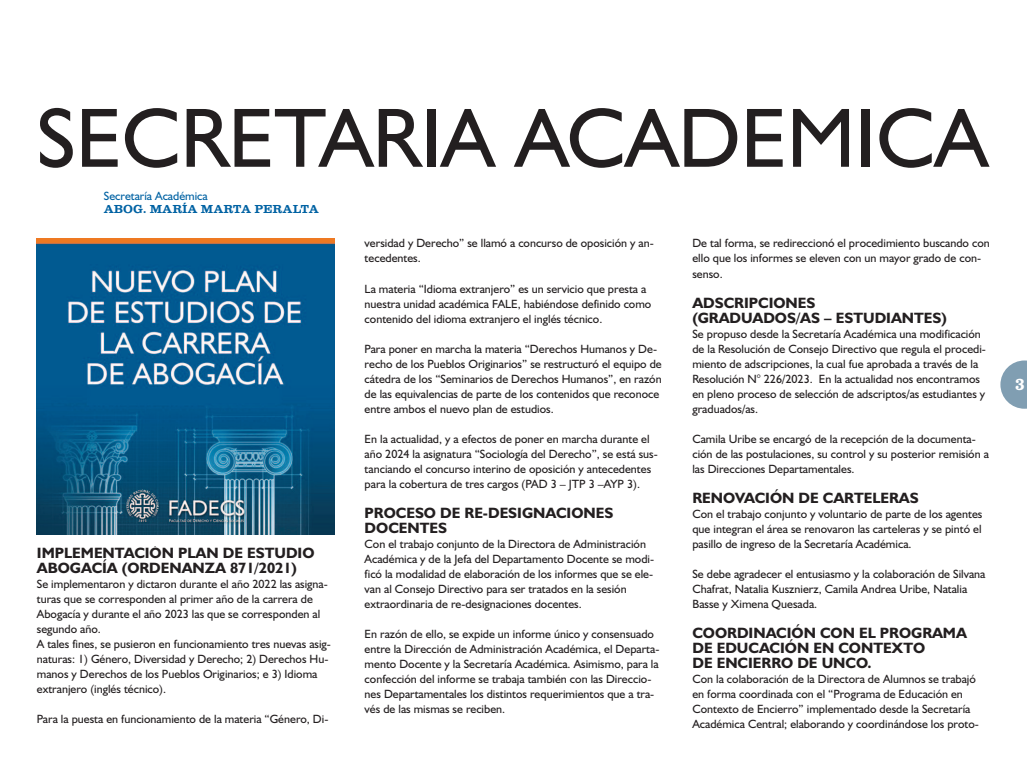
<style>
.page{position:relative;width:1027px;height:769px;background:#fff}
.page>*{position:absolute;margin:0;border:0;box-sizing:border-box;transform-origin:0 0}
.t1{font:84.5px "Humanist 521 BT";color:#231f20}
.t2{font:17px "Clarendon";color:#fff}
.t3{font:700 15px/15px "Humanist 521 BT";color:#231f20}
.t4{font:12px/15px "Humanist 521 BT";color:#231f20}
.t5{font:12px "Clarendon";color:#0062a3}
.t6{font:12px "Humanist 521 BT";color:#0062a3}
</style>
<div class="page">
<svg style="left:1000px;top:360px;width:26px;height:48px"></svg>
<img style="left:37px;top:238px;width:297px;height:296px">
<h1 class="t1" style="left:37px;top:88px;width:952px">SECRETARIA ACADEMICA</h1>
<p class="t6" style="left:104px;top:188px;width:105px">Secretaría Académica</p>
<p class="t5" style="left:104px;top:202px;width:216px">ABOG. MAR¸A MARTA PERALTA</p>
<p class="t3" style="left:37px;top:544px;width:279px">IMPLEMENTACIÓN PLAN DE ESTUDIO<br>ABOGACÍA (ORDENANZA 871/2021)</p>
<p class="t4" style="left:37px;top:575px;width:295px">Se implementaron y dictaron durante el año 2022 las asigna&shy;turas que se corresponden al primer año de la carrera de Abogacía y durante el año 2023 las que se corresponden al segundo año.<br>A tales fines, se pusieron en funcionamiento tres nuevas asig&shy;naturas: 1) Género, Diversidad y Derecho; 2) Derechos Hu&shy;manos y Derechos de los Pueblos Originarios; e 3) Idioma extranjero (inglés técnico).</p>
<p class="t4" style="left:37px;top:710px;width:293px">Para la puesta en funcionamiento de la materia “Género, Di-</p>
<p class="t4" style="left:364px;top:236px;width:290px">versidad y Derecho” se llamó a concurso de oposición y an&shy;tecedentes.</p>
<p class="t4" style="left:364px;top:281px;width:288px">La materia “Idioma extranjero” es un servicio que presta a nuestra unidad académica FALE, habiéndose definido como contenido del idioma extranjero el inglés técnico.</p>
<p class="t4" style="left:364px;top:341px;width:298px">Para poner en marcha la materia “Derechos Humanos y De&shy;recho de los Pueblos Originarios” se restructuró el equipo de cátedra de los “Seminarios de Derechos Humanos”, en razón de las equivalencias de parte de los contenidos que reconoce entre ambos el nuevo plan de estudios.</p>
<p class="t4" style="left:364px;top:431px;width:294px">En la actualidad, y a efectos de poner en marcha durante el año 2024 la asignatura “Sociología del Derecho”, se está sus&shy;tanciando el concurso interino de oposición y antecedentes para la cobertura de tres cargos (PAD 3 – JTP 3 –AYP 3).</p>
<p class="t3" style="left:364px;top:505px;width:250px">PROCESO DE RE-DESIGNACIONES<br>DOCENTES</p>
<p class="t4" style="left:364px;top:536px;width:291px">Con el trabajo conjunto de la Directora de Administración Académica y de la Jefa del Departamento Docente se modi&shy;ficó la modalidad de elaboración de los informes que se ele&shy;van al Consejo Directivo para ser tratados en la sesión extraordinaria de re-designaciones docentes.</p>
<p class="t4" style="left:364px;top:626px;width:296px">En razón de ello, se expide un informe único y consensuado entre la Dirección de Administración Académica, el Departa&shy;mento Docente y la Secretaría Académica. Asimismo, para la confección del informe se trabaja también con las Direccio&shy;nes Departamentales los distintos requerimientos que a tra&shy;vés de las mismas se reciben.</p>
<p class="t4" style="left:692px;top:236px;width:299px">De tal forma, se redireccionó el procedimiento buscando con ello que los informes se eleven con un mayor grado de con&shy;senso.</p>
<p class="t3" style="left:692px;top:295px;width:256px">ADSCRIPCIONES (GRADUADOS/AS – ESTUDIANTES)</p>
<p class="t4" style="left:692px;top:326px;width:295px">Se propuso desde la Secretaría Académica una modificación de la Resolución de Consejo Directivo que regula el procedi&shy;miento de adscripciones, la cual fue aprobada a través de la Resolución N° 226/2023. En la actualidad nos encontramos en pleno proceso de selección de adscriptos/as estudiantes y graduados/as.</p>
<p class="t4" style="left:692px;top:431px;width:298px">Camila Uribe se encargó de la recepción de la documenta&shy;ción de las postulaciones, su control y su posterior remisión a las Direcciones Departamentales.</p>
<p class="t3" style="left:692px;top:490px;width:228px">RENOVACIÓN DE CARTELERAS</p>
<p class="t4" style="left:692px;top:506px;width:291px;text-align:justify">Con el trabajo conjunto y voluntario de parte de los agentes que integran el área se renovaron las carteleras y se pintó el pasillo de ingreso de la Secretaría Académica.</p>
<p class="t4" style="left:692px;top:566px;width:294px">Se debe agradecer el entusiasmo y la colaboración de Silvana<br>Chafrat, Natalia Kusznierz, Camila Andrea Uribe, Natalia<br>Basse y Ximena Quesada.</p>
<p class="t3" style="left:692px;top:625px;width:276px">COORDINACIÓN CON EL PROGRAMA<br>DE EDUCACIÓN EN CONTEXTO<br>DE ENCIERRO DE UNCO.</p>
<p class="t4" style="left:692px;top:671px;width:288px">Con la colaboración de la Directora de Alumnos se trabajó en forma coordinada con el “Programa de Educación en Contexto de Encierro” implementado desde la Secretaría Académica Central; elaborando y coordinándose los proto-</p>
<h2 class="t2" style="left:1014px;top:374px;width:11px">3</h2>
</div>
